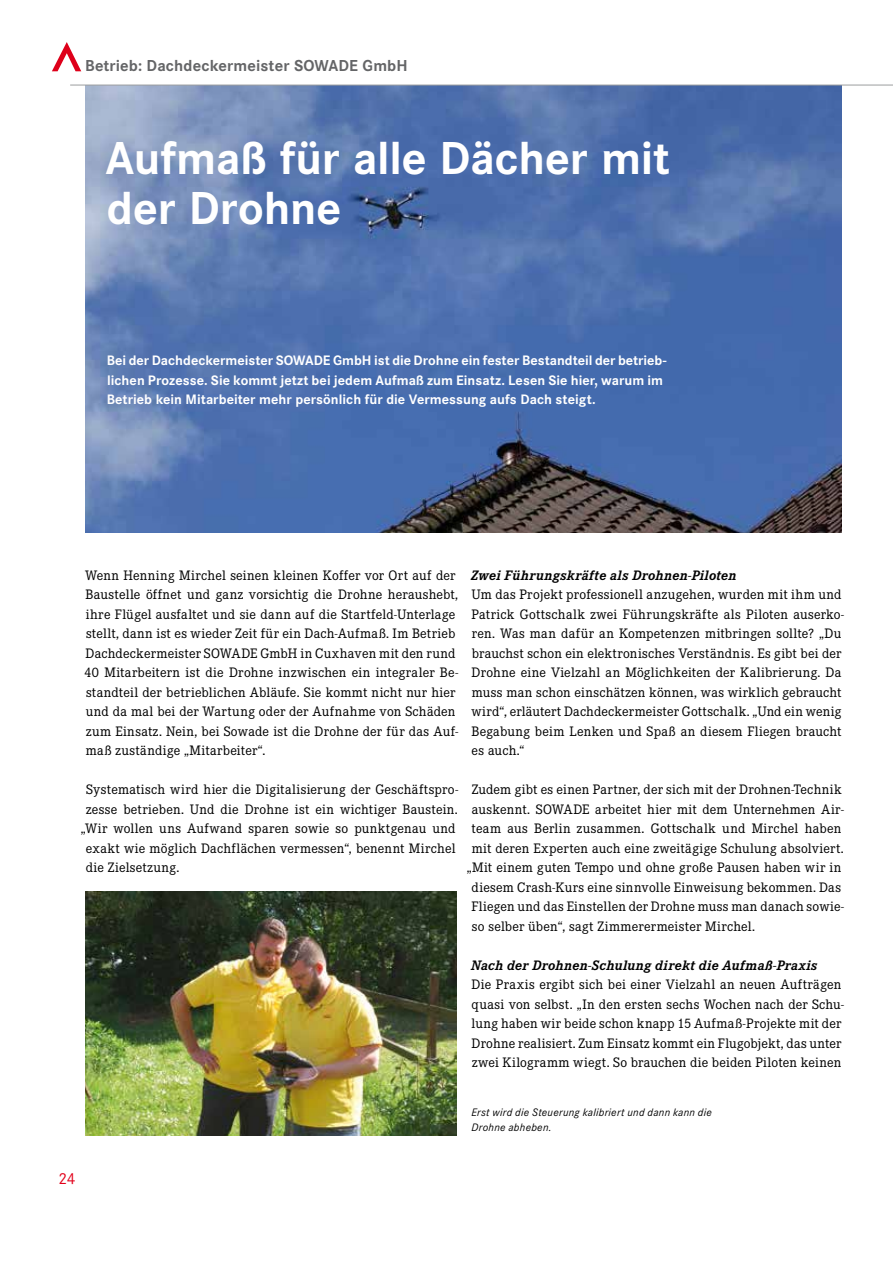
<style>
.page{position:relative;width:893px;height:1263px;background:#fff}
.page>*{position:absolute;margin:0;border:0;box-sizing:border-box;transform-origin:0 0}
.t1{font:700 48px/49.5px "Corporate S Pro";color:#fff}
.t2{font:700 16.5px "Corporate S Pro";letter-spacing:.005em;color:#646567}
.t3{font:16.5px "Corporate S Pro";color:#e2001a}
.t4{font:14.25px/19.5px "Corporate E Pro";letter-spacing:.015em;color:#000}
.t5{font:700 14.25px/19.5px "Corporate S Pro";color:#fff}
.t6{font:italic 700 14.25px "Corporate E Pro";letter-spacing:.02em;color:#000}
.t7{font:italic 11.25px/15px "Corporate S Pro";letter-spacing:.025em;color:#000}
</style>
<div class="page">
<img style="left:85px;top:86px;width:757px;height:446px">
<img style="left:85px;top:892px;width:371px;height:243px">
<hr style="left:70px;top:85px;width:823px;height:1px;background:#9c9e9f">
<svg style="left:52px;top:42px;width:29px;height:29px"></svg>
<p class="t2" style="left:85px;top:52px;width:324px">Betrieb: Dachdeckermeister SOWADE GmbH</p>
<h1 class="t1" style="left:106px;top:130px;width:566px">Aufmaß für alle Dächer mit der Drohne</h1>
<p class="t5" style="left:107px;top:349px;width:561px">Bei der Dachdeckermeister SOWADE GmbH ist die Drohne ein fester Bestandteil der betrieb&shy;lichen Prozesse. Sie kommt jetzt bei jedem Aufmaß zum Einsatz. Lesen Sie hier, warum im<br>Betrieb kein Mitarbeiter mehr persönlich für die Vermessung aufs Dach steigt.</p>
<p class="t4" style="left:85px;top:564px;width:375px">Wenn Henning Mirchel seinen kleinen Koffer vor Ort auf der Baustelle öffnet und ganz vorsichtig die Drohne heraushebt, ihre Flügel ausfaltet und sie dann auf die Startfeld-Unterlage stellt, dann ist es wieder Zeit für ein Dach-Aufmaß. Im Betrieb Dachdeckermeister SOWADE GmbH in Cuxhaven mit den rund 40 Mitarbeitern ist die Drohne inzwischen ein integraler Be&shy;standteil der betrieblichen Abläufe. Sie kommt nicht nur hier und da mal bei der Wartung oder der Aufnahme von Schäden zum Einsatz. Nein, bei Sowade ist die Drohne der für das Auf&shy;maß zuständige „Mitarbeiter“.</p>
<p class="t4" style="left:86px;top:779px;width:374px">Systematisch wird hier die Digitalisierung der Geschäftspro-</p>
<p class="t4" style="left:86px;top:798px;width:373px">zesse betrieben. Und die Drohne ist ein wichtiger Baustein.</p>
<p class="t4" style="left:81px;top:818px;width:376px">„Wir wollen uns Aufwand sparen sowie so punktgenau und</p>
<p class="t4" style="left:86px;top:837px;width:371px">exakt wie möglich Dachflächen vermessen“, benennt Mirchel</p>
<p class="t4" style="left:86px;top:857px;width:95px">die Zielsetzung.</p>
<p class="t6" style="left:471px;top:564px;width:267px">Zwei Führungskräfte als Drohnen-Piloten</p>
<p class="t4" style="left:471px;top:584px;width:374px">Um das Projekt professionell anzugehen, wurden mit ihm und Patrick Gottschalk zwei Führungskräfte als Piloten auserko&shy;ren. Was man dafür an Kompetenzen mitbringen sollte? „Du brauchst schon ein elektronisches Verständnis. Es gibt bei der Drohne eine Vielzahl an Möglichkeiten der Kalibrierung. Da muss man schon einschätzen können, was wirklich gebraucht wird“, erläutert Dachdeckermeister Gottschalk. „Und ein wenig Begabung beim Lenken und Spaß an diesem Fliegen braucht es auch.“</p>
<p class="t4" style="left:472px;top:779px;width:372px">Zudem gibt es einen Partner, der sich mit der Drohnen-Technik</p>
<p class="t4" style="left:472px;top:798px;width:374px">auskennt. SOWADE arbeitet hier mit dem Unternehmen Air-</p>
<p class="t4" style="left:472px;top:818px;width:371px">team aus Berlin zusammen. Gottschalk und Mirchel haben</p>
<p class="t4" style="left:472px;top:837px;width:374px">mit deren Experten auch eine zweitägige Schulung absolviert.</p>
<p class="t4" style="left:467px;top:857px;width:376px">„Mit einem guten Tempo und ohne große Pausen haben wir in</p>
<p class="t4" style="left:472px;top:876px;width:371px">diesem Crash-Kurs eine sinnvolle Einweisung bekommen. Das</p>
<p class="t4" style="left:471px;top:896px;width:374px">Fliegen und das Einstellen der Drohne muss man danach sowie-</p>
<p class="t4" style="left:472px;top:915px;width:285px">so selber üben“, sagt Zimmerermeister Mirchel.</p>
<p class="t6" style="left:471px;top:954px;width:347px">Nach der Drohnen-Schulung direkt die Aufmaß-Praxis</p>
<p class="t4" style="left:471px;top:974px;width:374px">Die Praxis ergibt sich bei einer Vielzahl an neuen Aufträgen quasi von selbst. „In den ersten sechs Wochen nach der Schu&shy;lung haben wir beide schon knapp 15 Aufmaß-Projekte mit der Drohne realisiert. Zum Einsatz kommt ein Flugobjekt, das unter zwei Kilogramm wiegt. So brauchen die beiden Piloten keinen</p>
<p class="t7" style="left:471px;top:1104px;width:242px">Erst wird die Steuerung kalibriert und dann kann die<br>Drohne abheben.</p>
<p class="t3" style="left:58px;top:1167px;width:19px">24</p>
</div>
